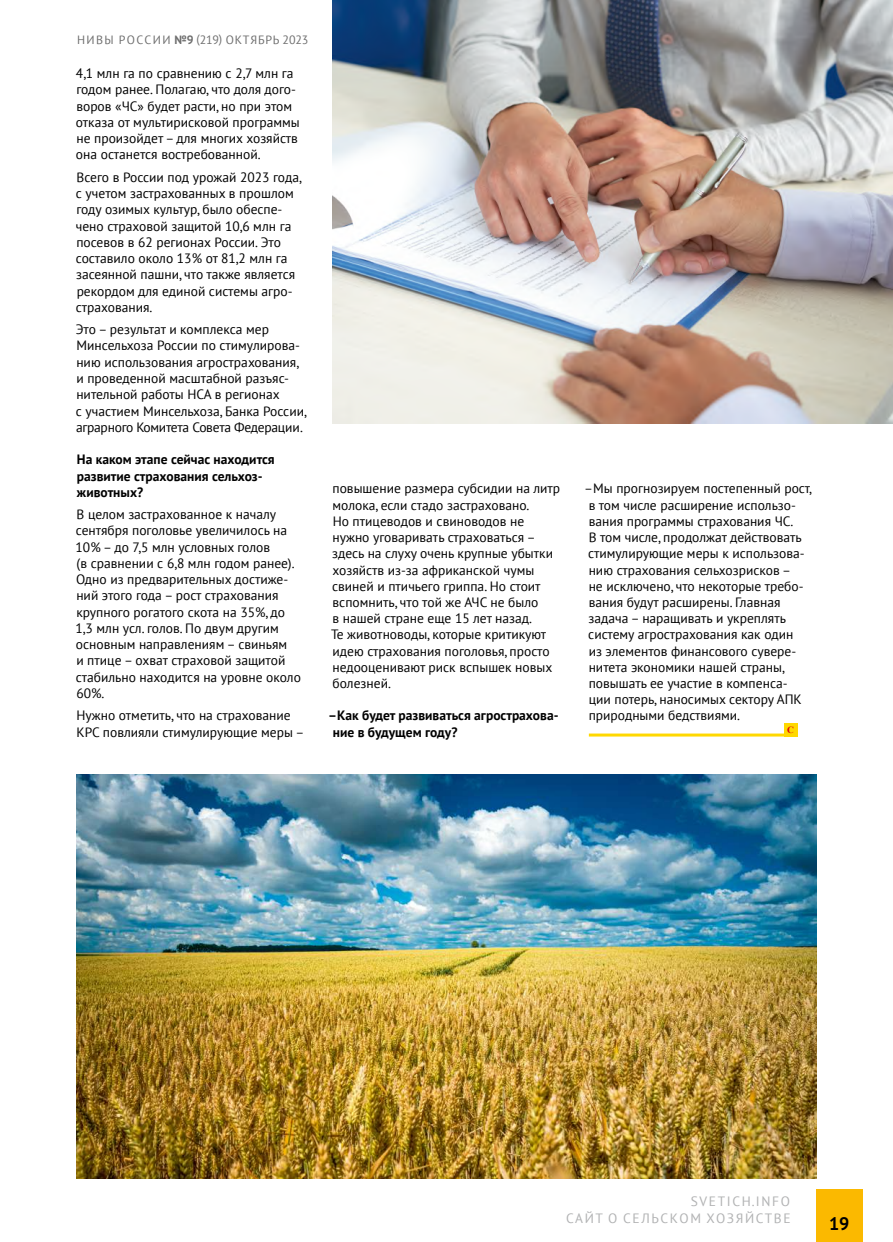
<style>
.page{position:relative;width:893px;height:1242px;background:#fff}
.page>*{position:absolute;margin:0;border:0;box-sizing:border-box;transform-origin:0 0}
.t1{font:700 18px "PT Sans";color:#000}
.t2{font:13.5px/16.2px "PT Sans";color:#000}
.t3{font:700 13.5px/16.2px "PT Sans";color:#000}
.t4{font:13.5px/16.2px "PT Sans";letter-spacing:.12em;color:#b1b2b3;text-align:right}
.t5{font:12px "PT Sans";letter-spacing:.07em;color:#6e6e6e}
.t6{font:700 9.45px "Times New Roman";color:#dd020d}
.s1{font-weight:700}
</style>
<div class="page">
<div style="left:816px;top:1189px;width:47px;height:53px;background:#fbb900"></div>
<img style="left:77px;top:774px;width:739px;height:404px">
<img style="left:333px;top:0;width:560px;height:423px">
<hr style="left:589px;top:733px;width:208px;height:3px;background:#ffd800">
<div style="left:784px;top:723px;width:13px;height:13px;background:#ffd800"></div>
<p class="t5" style="left:77px;top:32px;width:233px">НИВЫ РОССИИ <span class="s1">№9</span> (219) ОКТЯБРЬ 2023</p>
<p class="t2" style="left:76px;top:65px;width:225px">4,1 млн га по сравнению с 2,7 млн га годом ранее. Полагаю, что доля дого&shy;воров «ЧС» будет расти, но при этом отказа от мультирисковой программы не произойдет – для многих хозяйств она останется востребованной.</p>
<p class="t2" style="left:76px;top:169px;width:227px">Всего в России под урожай 2023 года, с учетом застрахованных в прошлом году озимых культур, было обеспе&shy;чено страховой защитой 10,6 млн га посевов в 62 регионах России. Это составило около 13% от 81,2 млн га засеянной пашни, что также является рекордом для единой системы агро&shy;страхования.</p>
<p class="t2" style="left:76px;top:321px;width:232px">Это – результат и комплекса мер Минсельхоза России по стимулирова&shy;нию использования агрострахования, и проведенной масштабной разъяс&shy;нительной работы НСА в регионах<br>с участием Минсельхоза, Банка России, аграрного Комитета Совета Федерации.</p>
<p class="t3" style="left:77px;top:451px;width:199px">На каком этапе сейчас находится развитие страхования сельхоз&shy;животных?</p>
<p class="t2" style="left:76px;top:506px;width:227px">В целом застрахованное к началу сентября поголовье увеличилось на<br>10% – до 7,5 млн условных голов<br>(в сравнении с 6,8 млн годом ранее).<br>Одно из предварительных достиже&shy;ний этого года – рост страхования крупного рогатого скота на 35%, до<br>1,3 млн усл. голов. По двум другим основным направлениям – свиньям<br>и птице – охват страховой защитой стабильно находится на уровне около<br>60%.</p>
<p class="t2" style="left:77px;top:707px;width:229px">Нужно отметить, что на страхование<br>КРС повлияли стимулирующие меры –</p>
<p class="t2" style="left:331px;top:480px;width:231px">повышение размера субсидии на литр молока, если стадо застраховано.<br>Но птицеводов и свиноводов не нужно уговаривать страховаться – здесь на слуху очень крупные убытки хозяйств из-за африканской чумы свиней и птичьего гриппа. Но стоит вспомнить, что той же АЧС не было<br>в нашей стране еще 15 лет назад.<br>Те животноводы, которые критикуют идею страхования поголовья, просто недооценивают риск вспышек новых болезней.</p>
<p class="t3" style="left:333px;top:707px;width:227px;text-indent:-5px">–Как будет развиваться агрострахова&shy;ние в будущем году?</p>
<p class="t2" style="left:584px;top:480px;width:229px">–Мы прогнозируем постепенный рост, в том числе расширение использо&shy;вания программы страхования ЧС.<br>В том числе, продолжат действовать стимулирующие меры к использова&shy;нию страхования сельхозрисков –<br>не исключено, что некоторые требо&shy;вания будут расширены. Главная задача – наращивать и укреплять систему агрострахования как один<br>из элементов финансового сувере&shy;нитета экономики нашей страны, повышать ее участие в компенса-<br>ции потерь, наносимых сектору АПК природными бедствиями.</p>
<p class="t6" style="left:787px;top:722px;width:8px">С</p>
<p class="t4" style="left:566px;top:1193px;width:226px">SVETICH.INFO<br>САЙТ О СЕЛЬСКОМ ХОЗЯЙСТВЕ</p>
<h1 class="t1" style="left:829px;top:1211px;width:22px">19</h1>
</div>
